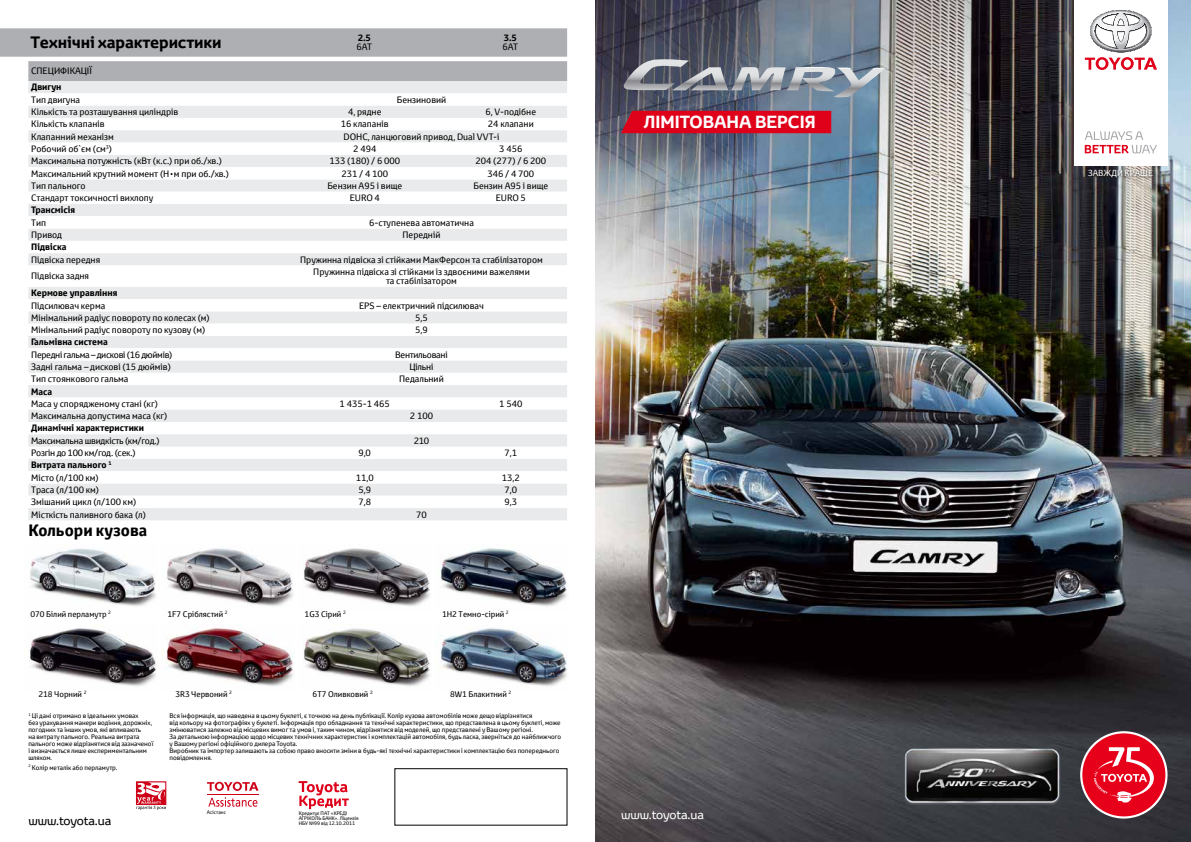
<style>
.page{position:relative;width:1191px;height:842px;background:#fff}
.page>*{position:absolute;margin:0;border:0;box-sizing:border-box;transform-origin:0 0}
.t1{font:700 17px "Toyota Display";color:#fff}
.t2{font:700 16px "Toyota Display";letter-spacing:-.01em;color:#000}
.t3{font:700 16px "Toyota Text";color:#000}
.t4{font:12px "Toyota Display";letter-spacing:-.015em;color:#000}
.t5{font:12px "Toyota Display";letter-spacing:-.01em;color:#fff}
.t6{font:9px/9px "Toyota Text";color:#000;text-align:center}
.t7{font:700 9px/12.3px "Toyota Text";color:#000}
.t8{font:9px "Toyota Text";letter-spacing:-.025em;color:#000}
.t9{font:9px "Toyota Text";letter-spacing:-.03em;color:#000}
.t10{font:8.5px "Toyota Text";color:#fff}
.t11{font:8px "Toyota Text";color:#000}
.t12{font:6.5px/7px "Toyota Text";color:#000}
.t13{font:5px/5px "Toyota Text";color:#000}
.s1{font-weight:400}
</style>
<div class="page">
<img style="left:30px;top:549px;width:126px;height:58px">
<img style="left:30px;top:628px;width:126px;height:59px">
<img style="left:167px;top:548px;width:126px;height:59px">
<img style="left:166px;top:628px;width:128px;height:59px">
<img style="left:303px;top:548px;width:127px;height:59px">
<img style="left:304px;top:628px;width:126px;height:59px">
<img style="left:440px;top:548px;width:127px;height:59px">
<img style="left:436px;top:628px;width:131px;height:59px">
<svg style="left:136px;top:782px;width:30px;height:28px"></svg>
<svg style="left:207px;top:782px;width:51px;height:9px"></svg>
<hr style="left:207px;top:794px;width:52px;height:1px;background:#ce0017">
<svg style="left:208px;top:797px;width:49px;height:10px"></svg>
<img style="left:595px;top:0;width:596px;height:842px">
<svg style="left:299px;top:781px;width:50px;height:28px"></svg>
<svg style="left:0;top:28px;width:567px;height:53px;background:#b6b7ba"></svg>
<div style="left:28px;top:81px;width:539px;height:439px;background:#e9eaeb"></div>
<svg style="left:28px;top:93px;width:539px;height:25px"></svg>
<svg style="left:28px;top:118px;width:539px;height:390px"></svg>
<svg style="left:28px;top:385px;width:539px;height:62px"></svg>
<div style="left:1085px;top:167px;width:70px;height:13px;background:#000;opacity:.75"></div>
<div style="left:1074px;top:0;width:93px;height:165px;background:#fff"></div>
<svg style="left:1084px;top:10px;width:73px;height:60px"></svg>
<svg style="left:1084px;top:131px;width:73px;height:22px"></svg>
<div style="left:395px;top:768px;width:172px;height:57px;border:1px solid #000"></div>
<div style="left:1081px;top:732px;width:85px;height:85px;background:#e6001a;border-radius:50%"></div>
<div style="left:1080px;top:731px;width:87px;height:87px;border:2px solid #fff;border-radius:50%"></div>
<svg style="left:1093px;top:747px;width:60px;height:55px"></svg>
<svg style="left:621px;top:59px;width:264px;height:39px;background:#808996"></svg>
<div style="left:621px;top:111px;width:210px;height:22px;background:#df0019"></div>
<img style="left:892px;top:747px;width:174px;height:60px">
<h2 class="t2" style="left:30px;top:32px;width:193px">Технічні характеристики</h2>
<p class="t7" style="left:358px;top:32px;width:15px">2.5</p>
<p class="t6" style="left:356px;top:42px;width:17px">6AT</p>
<p class="t7" style="left:504px;top:32px;width:15px">3.5</p>
<p class="t6" style="left:502px;top:42px;width:17px">6AT</p>
<p class="t6" style="left:31px;top:67px;width:7px">спец</p>
<p class="t6" style="left:54px;top:67px;width:22px">ифiкаці</p>
<p class="t6" style="left:89px;top:67px;width:4px">ї</p>
<p class="t7" style="left:31px;top:81px;width:32px">Двигун</p>
<p class="t6" style="left:31px;top:95px;width:50px">Тип двигуна</p>
<p class="t6" style="left:397px;top:95px;width:51px">Бензиновий</p>
<p class="t6" style="left:31px;top:107px;width:149px">Кількість та розташування циліндрів</p>
<p class="t6" style="left:348px;top:107px;width:35px">4, рядне</p>
<p class="t6" style="left:485px;top:107px;width:52px">6, V-подібне</p>
<p class="t6" style="left:31px;top:120px;width:75px">Кількість клапанів</p>
<p class="t6" style="left:341px;top:120px;width:49px">16 клапанів</p>
<p class="t6" style="left:488px;top:120px;width:47px">24 клапани</p>
<p class="t6" style="left:31px;top:132px;width:84px">Клапанний механізм</p>
<p class="t6" style="left:343px;top:132px;width:158px">DOHC, ланцюговий привод, Dual VVT-i</p>
<p class="t6" style="left:31px;top:144px;width:82px">Робочий об`єм (см<sup>3</sup>)</p>
<p class="t6" style="left:353px;top:144px;width:25px">2 494</p>
<p class="t6" style="left:499px;top:144px;width:25px">3 456</p>
<p class="t6" style="left:31px;top:156px;width:192px">Максимальна потужність (кВт (к.с.) при об./хв.)</p>
<p class="t6" style="left:329px;top:156px;width:72px">133 (180) / 6 000</p>
<p class="t6" style="left:475px;top:156px;width:72px">204 (277) / 6 200</p>
<p class="t6" style="left:31px;top:169px;width:199px">Максимальний крутний момент (Н•м при об./хв.)</p>
<p class="t6" style="left:341px;top:169px;width:48px">231 / 4 100</p>
<p class="t6" style="left:487px;top:169px;width:48px">346 / 4 700</p>
<p class="t6" style="left:31px;top:181px;width:56px">Тип пального</p>
<p class="t6" style="left:327px;top:181px;width:76px">Бензин А95 і вище</p>
<p class="t6" style="left:473px;top:181px;width:76px">Бензин А95 і вище</p>
<p class="t6" style="left:31px;top:193px;width:124px">Стандарт токсичності вихлопу</p>
<p class="t6" style="left:350px;top:193px;width:32px">EURO 4</p>
<p class="t6" style="left:496px;top:193px;width:32px">EURO 5</p>
<p class="t7" style="left:31px;top:204px;width:46px">Трансмісія</p>
<p class="t6" style="left:31px;top:218px;width:17px">Тип</p>
<p class="t6" style="left:369px;top:218px;width:106px">6-ступенева автоматична</p>
<p class="t6" style="left:31px;top:230px;width:32px">Привод</p>
<p class="t6" style="left:402px;top:230px;width:39px">Передній</p>
<p class="t7" style="left:31px;top:241px;width:37px">Підвіска</p>
<p class="t6" style="left:31px;top:255px;width:70px">Підвіска передня</p>
<p class="t6" style="left:300px;top:255px;width:244px">Пружинна підвіска зі стійками МакФерсон та стабілізатором</p>
<p class="t6" style="left:31px;top:272px;width:59px">Підвіска задня</p>
<p class="t6" style="left:313px;top:267px;width:218px">Пружинна підвіска зі стійками із здвоєними важелями та стабілізатором</p>
<p class="t7" style="left:31px;top:287px;width:88px">Кермове управління</p>
<p class="t6" style="left:31px;top:301px;width:76px">Підсилювач керма</p>
<p class="t6" style="left:359px;top:301px;width:126px">EPS – електричний підсилювач</p>
<p class="t6" style="left:31px;top:313px;width:180px">Мінімальний радіус повороту по колесах (м)</p>
<p class="t6" style="left:415px;top:313px;width:14px">5,5</p>
<p class="t6" style="left:31px;top:325px;width:176px">Мінімальний радіус повороту по кузову (м)</p>
<p class="t6" style="left:415px;top:325px;width:14px">5,9</p>
<p class="t7" style="left:31px;top:336px;width:78px">Гальмівна система</p>
<p class="t9" style="left:31px;top:348px;width:143px">Передні гальма – дискові (16 дюймів)</p>
<p class="t9" style="left:395px;top:348px;width:54px">Вентильовані</p>
<p class="t6" style="left:31px;top:362px;width:141px">Задні гальма – дискові (15 дюймів)</p>
<p class="t6" style="left:409px;top:362px;width:25px">Цільні</p>
<p class="t6" style="left:31px;top:374px;width:99px">Тип стоянкового гальма</p>
<p class="t6" style="left:399px;top:374px;width:46px">Педальний</p>
<p class="t7" style="left:31px;top:385px;width:22px">Маса</p>
<p class="t6" style="left:31px;top:399px;width:128px">Маса у спорядженому стані (кг)</p>
<p class="t6" style="left:340px;top:399px;width:52px">1 435-1 465</p>
<p class="t6" style="left:499px;top:399px;width:25px">1 540</p>
<p class="t6" style="left:31px;top:411px;width:138px">Максимальна допустима маса (кг)</p>
<p class="t6" style="left:410px;top:411px;width:25px">2 100</p>
<p class="t7" style="left:31px;top:422px;width:114px">Динамічні характеристики</p>
<p class="t8" style="left:31px;top:435px;width:130px">Максимальна швидкість (км/год.)</p>
<p class="t6" style="left:414px;top:436px;width:17px">210</p>
<p class="t8" style="left:31px;top:447px;width:106px">Розгін до 100 км/год. (сек.)</p>
<p class="t6" style="left:358px;top:448px;width:14px">9,0</p>
<p class="t6" style="left:504px;top:448px;width:14px">7,1</p>
<p class="t7" style="left:31px;top:459px;width:82px">Витрата пального <sup>1<br></sup><span class="s1">Місто (л/100 км)</span></p>
<p class="t6" style="left:356px;top:473px;width:19px">11,0</p>
<p class="t6" style="left:502px;top:473px;width:19px">13,2</p>
<p class="t6" style="left:31px;top:485px;width:69px">Траса (л/100 км)</p>
<p class="t6" style="left:358px;top:485px;width:14px">5,9</p>
<p class="t6" style="left:504px;top:485px;width:14px">7,0</p>
<p class="t6" style="left:31px;top:497px;width:107px">Змішаний цикл (л/100 км)</p>
<p class="t6" style="left:358px;top:497px;width:14px">7,8</p>
<p class="t6" style="left:504px;top:497px;width:14px">9,3</p>
<p class="t6" style="left:31px;top:510px;width:116px">Мiсткiсть паливного бака (л)</p>
<p class="t6" style="left:416px;top:510px;width:12px">70</p>
<h2 class="t3" style="left:28px;top:519px;width:120px">Кольори кузова</h2>
<p class="t11" style="left:30px;top:608px;width:82px">070 Білий перламутр <sup>2</sup></p>
<p class="t11" style="left:167px;top:608px;width:62px">1F7 Сріблястий <sup>2</sup></p>
<p class="t11" style="left:442px;top:608px;width:68px">1H2 Темно-сiрий <sup>2</sup></p>
<p class="t11" style="left:305px;top:608px;width:43px">1G3 Сірий <sup>2</sup></p>
<p class="t11" style="left:38px;top:689px;width:49px">218 Чорний <sup>2</sup></p>
<p class="t11" style="left:450px;top:689px;width:63px">8W1 Блакитний <sup>2</sup></p>
<p class="t11" style="left:175px;top:689px;width:58px">3R3 Червоний <sup>2</sup></p>
<p class="t11" style="left:313px;top:689px;width:62px">6T7 Оливковий <sup>2</sup></p>
<p class="t12" style="left:28px;top:712px;width:127px"><sup>1</sup> Ці дані отримано в ідеальних умовах<br>без урахування манери водіння, дорожніх, погодних та інших умов, які впливають<br>на витрату пального. Реальна витрата пального може відрізнятися від зазначеної і визначається лише експериментальним шляхом.</p>
<p class="t12" style="left:28px;top:764px;width:91px"><sup>2</sup> Колір металік або перламутр.</p>
<h3 class="t4" style="left:28px;top:813px;width:84px">www.toyota.ua</h3>
<p class="t12" style="left:170px;top:712px;width:393px">Вся інформація, що наведена в цьому буклеті, є точною на день публікації. Колір кузова автомобілів може дещо відрізнятися<br>від кольору на фотографіях у буклеті. Інформація про обладнання та технічні характеристики, що представлена в цьому буклеті, може змінюватися залежно від місцевих вимог та умов і, таким чином, відрізнятися від моделей, що представлені у Вашому регіоні.<br>За детальною інформацією щодо місцевих технічних характеристик і комплектацій автомобіля, будь ласка, зверніться до найближчого у Вашому регіоні офіційного дилера Toyota.<br>Виробник та імпортер залишають за собою право вносити зміни в будь-які технічні характеристики і комплектацію без попереднього повідомлення.</p>
<p class="t13" style="left:207px;top:810px;width:21px">Асістанс</p>
<p class="t13" style="left:299px;top:811px;width:61px">Кредитує ПАТ «КРЕДІ<br>АГРІКОЛЬ БАНК». Ліцензія<br>НБУ №99 від 12.10.2011</p>
<h1 class="t1" style="left:643px;top:110px;width:174px">Лiмiтована версiя</h1>
<h3 class="t5" style="left:621px;top:806px;width:84px">www.toyota.ua</h3>
<p class="t10" style="left:1088px;top:168px;width:43px">Завжди кра</p>
<p class="t10" style="left:1140px;top:168px;width:13px">ще</p>
</div>
